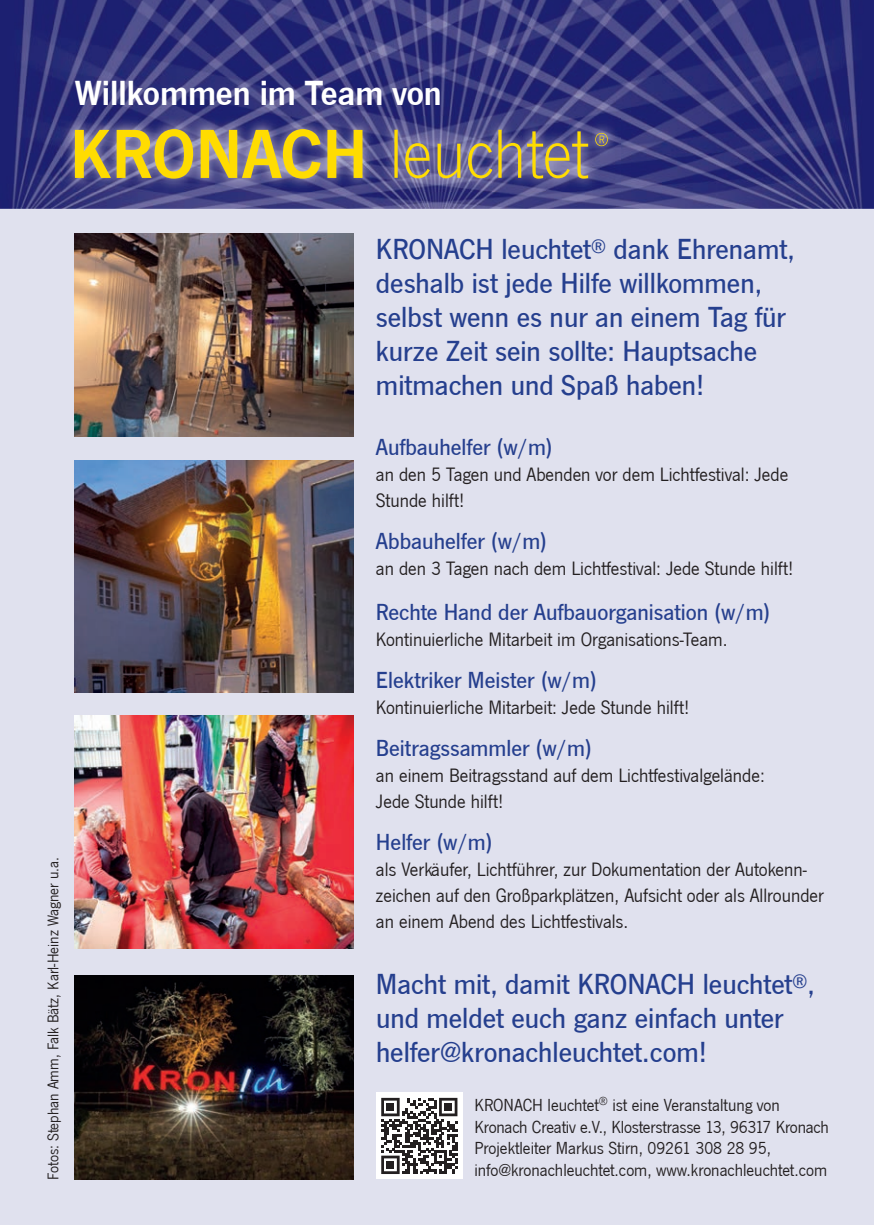
<style>
.page{position:relative;width:874px;height:1225px;background:#fff}
.page>*{position:absolute;margin:0;border:0;box-sizing:border-box;transform-origin:0 0}
.t1{font:600 36px "News Got T";color:#fff}
.t2{font:500 30px/34px "News Got T";color:#253f8e}
.t3{font:500 24px "News Got T";color:#253f8e}
.t4{font:20px/26px "News Got T";color:#231f20}
.t5{font:18px/21.6px "News Got T";color:#231f20}
.t6{font:16px "News Got T";color:#231f20}
</style>
<div class="page">
<div style="left:0;top:17px;width:873px;height:1208px;background:#e0e1ee"></div>
<img style="left:0;top:0;width:873px;height:209px">
<img style="left:61px;top:116px;width:559px;height:76px">
<svg style="left:394px;top:130px;width:213px;height:49px;background:#81797b"></svg>
<svg style="left:75px;top:129px;width:287px;height:50px;background:#b09e54"></svg>
<img style="left:75px;top:975px;width:278px;height:204px">
<img style="left:75px;top:460px;width:278px;height:232px">
<img style="left:75px;top:715px;width:278px;height:233px">
<img style="left:75px;top:233px;width:278px;height:203px">
<div style="left:376px;top:1092px;width:86px;height:87px;background:#fff"></div>
<svg style="left:381px;top:1097px;width:76px;height:77px"></svg>
<div style="left:386px;top:1103px;width:8px;height:8px;background:#231f20"></div>
<div style="left:444px;top:1103px;width:8px;height:8px;background:#231f20"></div>
<div style="left:386px;top:1160px;width:8px;height:8px;background:#231f20"></div>
<h1 class="t1" style="left:75px;top:72px;width:368px">Willkommen im Team von</h1>
<p class="t6" style="left:44px;top:1179px;width:324px;rotate:-90deg">Fotos: Stephan Amm, Falk Bätz, Karl-Heinz Wagner u.a.</p>
<h2 class="t2" style="left:376px;top:233px;width:420px">KRONACH leuchtet<sup>®</sup> dank Ehrenamt, deshalb ist jede Hilfe willkommen, selbst wenn es nur an einem Tag für kurze Zeit sein sollte: Hauptsache mitmachen und Spaß haben!</h2>
<p class="t3" style="left:376px;top:434px;width:178px">Aufbauhelfer (w/m)</p>
<p class="t4" style="left:376px;top:462px;width:413px">an den 5 Tagen und Abenden vor dem Lichtfestival: Jede<br>Stunde hilft!</p>
<p class="t3" style="left:376px;top:528px;width:173px">Abbauhelfer (w/m)</p>
<p class="t4" style="left:376px;top:556px;width:419px">an den 3 Tagen nach dem Lichtfestival: Jede Stunde hilft!</p>
<p class="t3" style="left:376px;top:599px;width:396px">Rechte Hand der Aufbauorganisation (w/m)</p>
<p class="t4" style="left:376px;top:627px;width:353px">Kontinuierliche Mitarbeit im Organisations-Team.</p>
<p class="t3" style="left:376px;top:667px;width:222px">Elektriker Meister (w/m)</p>
<p class="t4" style="left:376px;top:695px;width:315px">Kontinuierliche Mitarbeit: Jede Stunde hilft!</p>
<p class="t3" style="left:376px;top:735px;width:217px">Beitragssammler (w/m)</p>
<p class="t4" style="left:376px;top:763px;width:390px">an einem Beitragsstand auf dem Lichtfestivalgelände:<br>Jede Stunde hilft!</p>
<p class="t3" style="left:376px;top:829px;width:118px">Helfer (w/m)</p>
<p class="t4" style="left:376px;top:857px;width:449px">als Verkäufer, Lichtführer, zur Dokumentation der Autokenn&shy;zeichen auf den Großparkplätzen, Aufsicht oder als Allrounder an einem Abend des Lichtfestivals.</p>
<h2 class="t2" style="left:376px;top:967px;width:440px">Macht mit, damit KRONACH leuchtet<sup>®</sup>, und meldet euch ganz einfach unter helfer@kronachleuchtet.com!</h2>
<p class="t5" style="left:474px;top:1094px;width:356px">KRONACH leuchtet<sup>®</sup> ist eine Veranstaltung von<br>Kronach Creativ e.V., Klosterstrasse 13, 96317 Kronach<br>Projektleiter Markus Stirn, 09261 308 28 95,</p>
<p class="t5" style="left:474px;top:1159px;width:354px">info@kronachleuchtet.com, www.kronachleuchtet.com</p>
</div>
